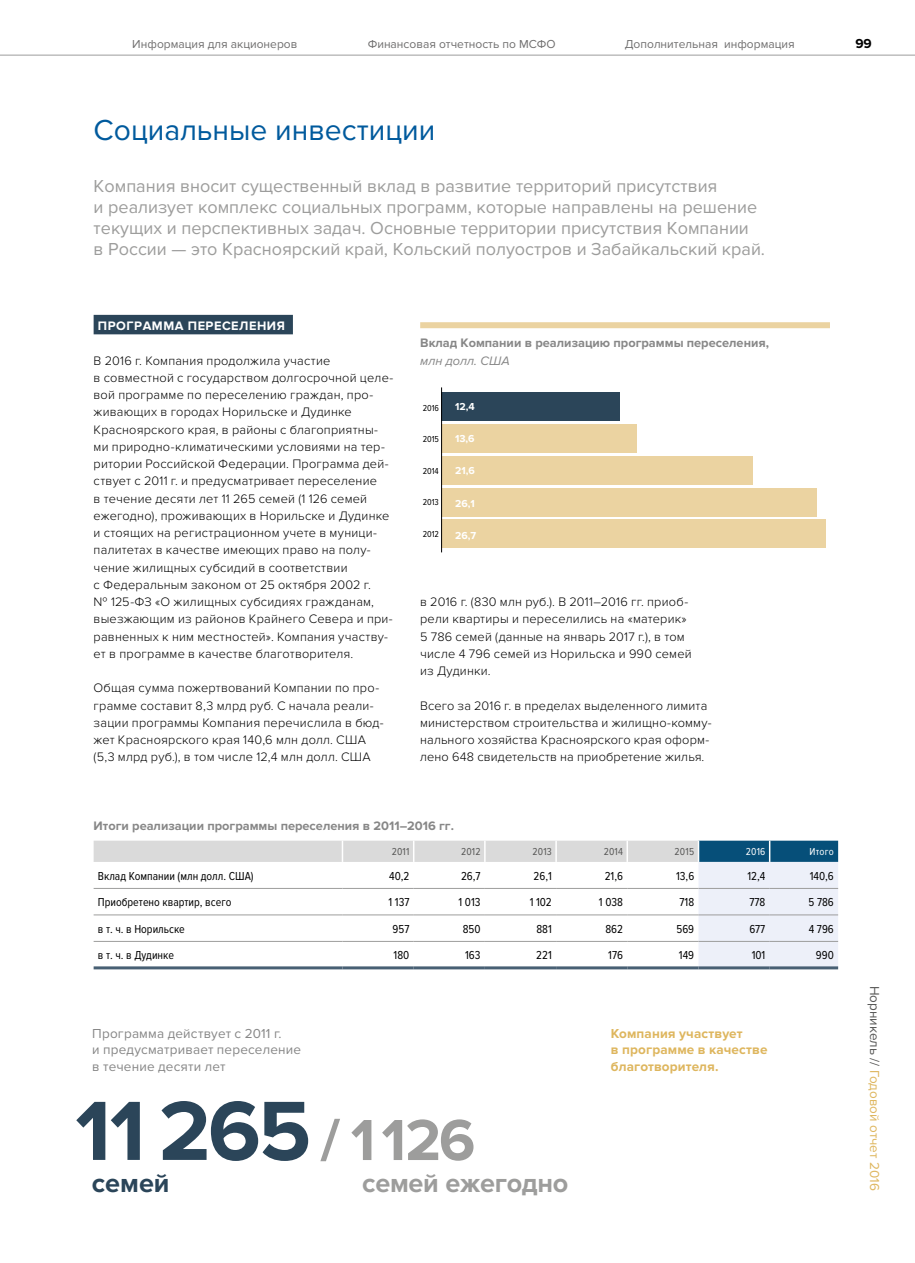
<style>
.page{position:relative;width:915px;height:1263px;background:#fff}
.page>*{position:absolute;margin:0;border:0;box-sizing:border-box;transform-origin:0 0}
.t1{font:700 87px "Proxima Nova";color:#2b4559}
.t2{font:700 60px "Proxima Nova";color:#9d9d9c}
.t3{font:30px "Proxima Nova";color:#005a9d}
.t4{font:700 27px "Proxima Nova";letter-spacing:-.01em;color:#9d9d9c}
.t5{font:700 27px "Proxima Nova";color:#2b4559}
.t6{font:18px/21px "Proxima Nova";color:#9d9d9c}
.t7{font:13.5px/16.5px "Proxima Nova";letter-spacing:.015em;color:#878787}
.t8{font:700 13.5px/16.5px "Proxima Nova";letter-spacing:.01em;color:#deb65e}
.t9{font:13.5px "Proxima Nova";color:#deb65e}
.t10{font:700 13.5px "Proxima Nova";color:#000}
.t11{font:300 12.75px/17.2px "Proxima Nova";letter-spacing:.015em;color:#000}
.t12{font:700 12.75px "Proxima Nova";color:#878787}
.t13{font:700 12.75px "Proxima Nova";letter-spacing:.04em;color:#fff}
.t14{font:italic 12.75px "Proxima Nova";color:#878787}
.t15{font:12px "Proxima Nova Cond";color:#000}
.t16{font:12px "Proxima Nova";color:#706f6f}
.t17{font:700 10.5px "Proxima Nova";color:#fff}
.t18{font:10.5px "Proxima Nova Cond";letter-spacing:.02em;color:#575756}
.t19{font:10.5px "Proxima Nova Cond";letter-spacing:.02em;color:#fff}
.t20{font:9px "Proxima Nova Cond";color:#000}
.s1{color:#575756}
</style>
<div class="page">
<div style="left:420px;top:322px;width:409px;height:6px;background:#ebd3a1"></div>
<div style="left:441px;top:393px;width:179px;height:28px;background:#2b4559"></div>
<div style="left:441px;top:424px;width:196px;height:29px;background:#ebd3a1"></div>
<div style="left:441px;top:456px;width:311px;height:29px;background:#ebd3a1"></div>
<div style="left:441px;top:488px;width:376px;height:28px;background:#ebd3a1"></div>
<div style="left:441px;top:520px;width:384px;height:28px;background:#ebd3a1"></div>
<hr style="left:441px;top:387px;width:1px;height:165px;background:#000">
<svg style="left:94px;top:841px;width:743px;height:125px"></svg>
<hr style="left:768px;top:841px;width:2px;height:21px;background:#fff">
<hr style="left:94px;top:888px;width:248px;height:1px;background:#9d9d9c">
<hr style="left:342px;top:888px;width:71px;height:1px;background:#9d9d9c">
<hr style="left:413px;top:888px;width:71px;height:1px;background:#9d9d9c">
<hr style="left:484px;top:888px;width:72px;height:1px;background:#9d9d9c">
<hr style="left:556px;top:888px;width:71px;height:1px;background:#9d9d9c">
<hr style="left:627px;top:888px;width:71px;height:1px;background:#9d9d9c">
<hr style="left:698px;top:888px;width:71px;height:1px;background:#9d9d9c">
<hr style="left:769px;top:888px;width:68px;height:1px;background:#9d9d9c">
<hr style="left:94px;top:915px;width:248px;height:1px;background:#9d9d9c">
<hr style="left:697px;top:841px;width:2px;height:21px;background:#fff">
<hr style="left:342px;top:915px;width:71px;height:1px;background:#9d9d9c">
<hr style="left:94px;top:941px;width:248px;height:1px;background:#9d9d9c">
<hr style="left:342px;top:941px;width:71px;height:1px;background:#9d9d9c">
<hr style="left:413px;top:941px;width:71px;height:1px;background:#9d9d9c">
<hr style="left:484px;top:941px;width:72px;height:1px;background:#9d9d9c">
<hr style="left:556px;top:941px;width:71px;height:1px;background:#9d9d9c">
<hr style="left:627px;top:941px;width:71px;height:1px;background:#9d9d9c">
<hr style="left:698px;top:941px;width:71px;height:1px;background:#9d9d9c">
<hr style="left:769px;top:941px;width:68px;height:1px;background:#9d9d9c">
<hr style="left:94px;top:966px;width:248px;height:3px;background:#486074">
<hr style="left:342px;top:966px;width:71px;height:3px;background:#486074">
<hr style="left:413px;top:966px;width:71px;height:3px;background:#486074">
<hr style="left:484px;top:966px;width:72px;height:3px;background:#486074">
<hr style="left:556px;top:966px;width:71px;height:3px;background:#486074">
<hr style="left:627px;top:966px;width:71px;height:3px;background:#486074">
<hr style="left:698px;top:966px;width:71px;height:3px;background:#486074">
<hr style="left:769px;top:966px;width:68px;height:3px;background:#486074">
<hr style="left:413px;top:915px;width:71px;height:1px;background:#9d9d9c">
<hr style="left:484px;top:915px;width:72px;height:1px;background:#9d9d9c">
<hr style="left:556px;top:915px;width:71px;height:1px;background:#9d9d9c">
<hr style="left:627px;top:915px;width:71px;height:1px;background:#9d9d9c">
<hr style="left:698px;top:915px;width:71px;height:1px;background:#9d9d9c">
<hr style="left:769px;top:915px;width:68px;height:1px;background:#9d9d9c">
<div style="left:94px;top:315px;width:199px;height:19px;background:#2b4559"></div>
<hr style="left:0;top:55px;width:914px;height:1px;background:#9d9d9c">
<p class="t16" style="left:132px;top:37px;width:166px">Информация для акционеров</p>
<p class="t16" style="left:367px;top:37px;width:189px">Финансовая отчетность по МСФО</p>
<p class="t16" style="left:624px;top:37px;width:171px">Дополнительная информация</p>
<p class="t10" style="left:855px;top:35px;width:18px">99</p>
<h3 class="t3" style="left:94px;top:113px;width:343px">Социальные инвестиции</h3>
<p class="t6" style="left:94px;top:176px;width:672px">Компания вносит существенный вклад в развитие территорий присутствия<br>и реализует комплекс социальных программ, которые направлены на решение текущих и перспективных задач. Основные территории присутствия Компании<br>в России — это Красноярский край, Кольский полуостров и Забайкальский край.</p>
<p class="t13" style="left:98px;top:318px;width:188px">ПРОГРАММА ПЕРЕСЕЛЕНИЯ</p>
<p class="t11" style="left:94px;top:352px;width:301px">В 2016 г. Компания продолжила участие<br>в совместной с государством долгосрочной целе&shy;вой программе по переселению граждан, про&shy;живающих в городах Норильске и Дудинке Красноярского края, в районы с благоприятны&shy;ми природно-климатическими условиями на тер&shy;ритории Российской Федерации. Программа дей&shy;ствует с 2011 г. и предусматривает переселение<br>в течение десяти лет 11 265 семей (1 126 семей ежегодно), проживающих в Норильске и Дудинке и стоящих на регистрационном учете в муници&shy;палитетах в качестве имеющих право на полу&shy;чение жилищных субсидий в соответствии<br>с Федеральным законом от 25 октября 2002 г.<br>№ 125-ФЗ «О жилищных субсидиях гражданам, выезжающим из районов Крайнего Севера и при&shy;равненных к ним местностей». Компания участву&shy;ет в программе в качестве благотворителя.</p>
<p class="t11" style="left:94px;top:680px;width:291px">Общая сумма пожертвований Компании по про&shy;грамме составит 8,3 млрд руб. С начала реали&shy;зации программы Компания перечислила в бюд&shy;жет Красноярского края 140,6 млн долл. США (5,3 млрд руб.), в том числе 12,4 млн долл. США</p>
<p class="t12" style="left:420px;top:336px;width:350px">Вклад Компании в реализацию программы переселения,</p>
<p class="t14" style="left:420px;top:353px;width:91px">млн долл. США</p>
<p class="t17" style="left:455px;top:400px;width:21px">12,4</p>
<p class="t17" style="left:455px;top:433px;width:21px">13,6</p>
<p class="t17" style="left:455px;top:465px;width:21px">21,6</p>
<p class="t17" style="left:455px;top:497px;width:21px">26,1</p>
<p class="t17" style="left:455px;top:529px;width:23px">26,7</p>
<p class="t20" style="left:422px;top:403px;width:18px">2016</p>
<p class="t20" style="left:422px;top:434px;width:18px">2015</p>
<p class="t20" style="left:422px;top:466px;width:18px">2014</p>
<p class="t20" style="left:422px;top:497px;width:18px">2013</p>
<p class="t20" style="left:422px;top:529px;width:18px">2012</p>
<p class="t11" style="left:420px;top:593px;width:273px">в 2016 г. (830 млн руб.). В 2011–2016 гг. приоб&shy;рели квартиры и переселились на «материк» 5 786 семей (данные на январь 2017 г.), в том числе 4 796 семей из Норильска и 990 семей из Дудинки.</p>
<p class="t11" style="left:420px;top:697px;width:293px">Всего за 2016 г. в пределах выделенного лимита министерством строительства и жилищно-комму&shy;нального хозяйства Красноярского края оформ&shy;лено 648 свидетельств на приобретение жилья.</p>
<p class="t12" style="left:94px;top:819px;width:362px">Итоги реализации программы переселения в 2011–2016 гг.</p>
<p class="t18" style="left:391px;top:846px;width:19px">2011</p>
<p class="t18" style="left:461px;top:846px;width:21px">2012</p>
<p class="t18" style="left:532px;top:846px;width:21px">2013</p>
<p class="t18" style="left:603px;top:846px;width:21px">2014</p>
<p class="t18" style="left:674px;top:846px;width:21px">2015</p>
<p class="t19" style="left:745px;top:846px;width:21px">2016</p>
<p class="t19" style="left:809px;top:846px;width:26px">Итого</p>
<p class="t15" style="left:98px;top:869px;width:157px">Вклад Компании (млн долл. США)</p>
<p class="t15" style="left:389px;top:869px;width:22px">40,2</p>
<p class="t15" style="left:461px;top:869px;width:21px">26,7</p>
<p class="t15" style="left:533px;top:869px;width:20px">26,1</p>
<p class="t15" style="left:604px;top:869px;width:20px">21,6</p>
<p class="t15" style="left:676px;top:869px;width:20px">13,6</p>
<p class="t15" style="left:747px;top:869px;width:19px">12,4</p>
<p class="t15" style="left:809px;top:869px;width:26px">140,6</p>
<p class="t15" style="left:98px;top:896px;width:135px">Приобретено квартир, всего</p>
<p class="t15" style="left:388px;top:896px;width:22px">1 137</p>
<p class="t15" style="left:458px;top:896px;width:23px">1 013</p>
<p class="t15" style="left:529px;top:896px;width:24px">1 102</p>
<p class="t15" style="left:598px;top:896px;width:26px">1 038</p>
<p class="t15" style="left:679px;top:896px;width:16px">718</p>
<p class="t15" style="left:749px;top:896px;width:17px">778</p>
<p class="t15" style="left:808px;top:896px;width:27px">5 786</p>
<p class="t15" style="left:98px;top:922px;width:88px">в т. ч. в Норильске</p>
<p class="t15" style="left:392px;top:922px;width:18px">957</p>
<p class="t15" style="left:462px;top:922px;width:19px">850</p>
<p class="t15" style="left:536px;top:922px;width:17px">881</p>
<p class="t15" style="left:605px;top:922px;width:19px">862</p>
<p class="t15" style="left:676px;top:922px;width:19px">569</p>
<p class="t15" style="left:749px;top:922px;width:18px">677</p>
<p class="t15" style="left:808px;top:922px;width:26px">4 796</p>
<p class="t15" style="left:98px;top:949px;width:78px">в т. ч. в Дудинке</p>
<p class="t15" style="left:393px;top:949px;width:17px">180</p>
<p class="t15" style="left:465px;top:949px;width:17px">163</p>
<p class="t15" style="left:536px;top:949px;width:17px">221</p>
<p class="t15" style="left:608px;top:949px;width:16px">176</p>
<p class="t15" style="left:678px;top:949px;width:17px">149</p>
<p class="t15" style="left:751px;top:949px;width:15px">101</p>
<p class="t15" style="left:815px;top:949px;width:19px">990</p>
<p class="t7" style="left:92px;top:1025px;width:210px">Программа действует с 2011 г.<br>и предусматривает переселение в течение десяти лет</p>
<h1 class="t1" style="left:75px;top:1081px;width:237px">11 265</h1>
<h3 class="t5" style="left:92px;top:1168px;width:79px">семей</h3>
<h2 class="t2" style="left:320px;top:1105px;width:156px">/ 1 126</h2>
<h3 class="t4" style="left:362px;top:1168px;width:208px">семей ежегодно</h3>
<p class="t8" style="left:610px;top:1025px;width:158px">Компания участвует<br>в программе в качестве благотворителя.</p>
<p class="t9" style="left:882px;top:986px;width:206px;rotate:90deg"><span class="s1">Норникель //</span> Годовой отчет 2016</p>
</div>
